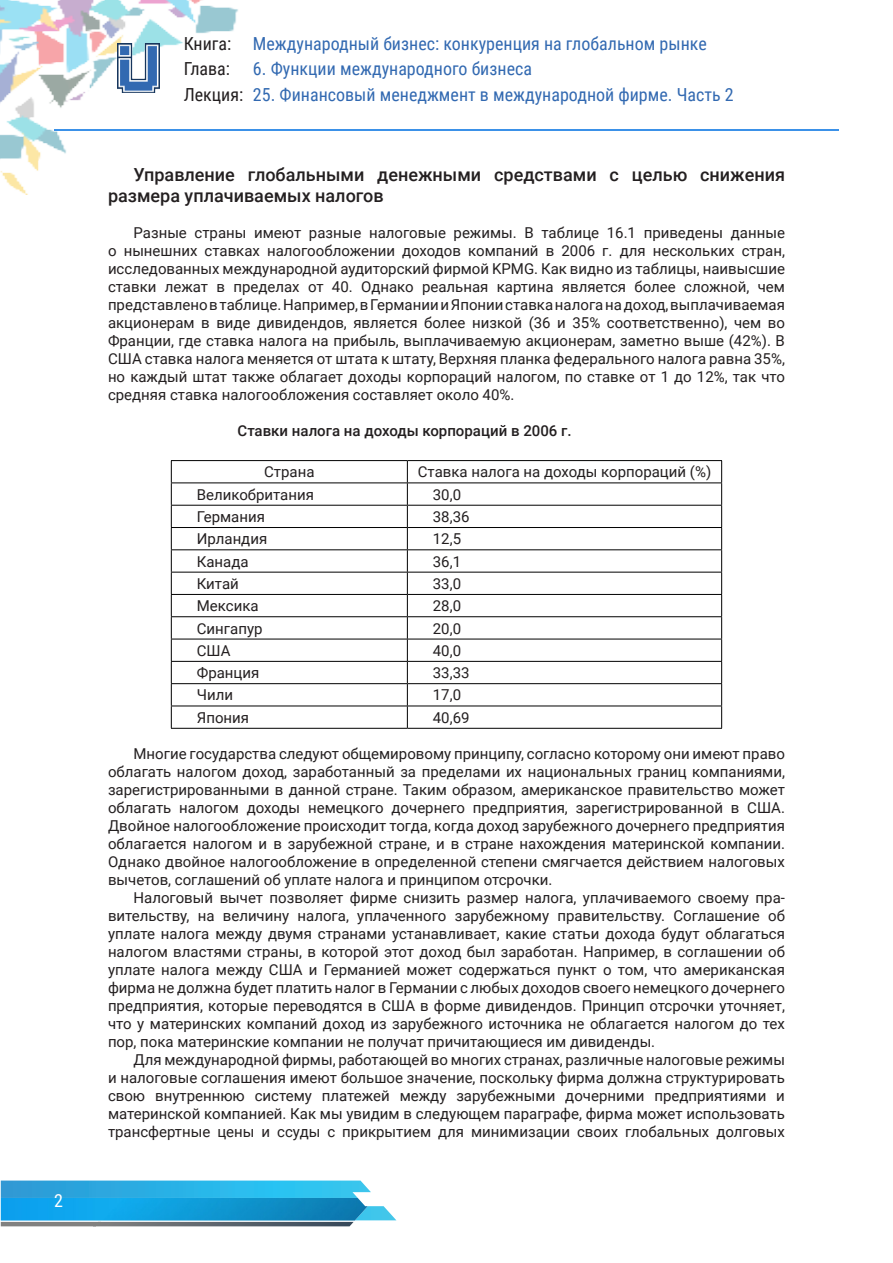
<style>
.page{position:relative;width:893px;height:1263px;background:#fff}
.page>*{position:absolute;margin:0;border:0;box-sizing:border-box;transform-origin:0 0}
.t1{font:18px "Roboto Condensed";color:#3269b1}
.Под_текст{font:500 18px/21.6px "Roboto";color:#231f20}
.t2{font:18px/25.5px "Roboto Condensed";color:#231f20}
.t3{font:18px "Roboto Condensed";color:#fff}
.основ_текст{font:15px/18px "Roboto";color:#231f20;text-align:justify}
.таблица_текст{font:15px "Roboto";color:#231f20}
.основ_текст-2{font:500 15px "Roboto";color:#231f20}
</style>
<div class="page">
<img style="left:0;top:0;width:238px;height:195px">
<hr style="left:54px;top:129px;width:785px;height:2px;background:#3b91e8">
<img style="left:118px;top:44px;width:41px;height:49px">
<svg style="left:1px;top:1180px;width:395px;height:46px;background:#5bb6d9"></svg>
<img style="left:1px;top:1198px;width:367px;height:22px">
<svg style="left:172px;top:461px;width:549px;height:267px"></svg>
<hr style="left:171px;top:460px;width:236px;height:1px;background:#000">
<hr style="left:407px;top:460px;width:315px;height:1px;background:#000">
<hr style="left:171px;top:482px;width:236px;height:1px;background:#000">
<hr style="left:407px;top:482px;width:315px;height:1px;background:#000">
<hr style="left:171px;top:505px;width:236px;height:1px;background:#000">
<hr style="left:407px;top:505px;width:315px;height:1px;background:#000">
<hr style="left:171px;top:527px;width:236px;height:1px;background:#000">
<hr style="left:407px;top:527px;width:315px;height:1px;background:#000">
<hr style="left:171px;top:549px;width:236px;height:1px;background:#000">
<hr style="left:407px;top:549px;width:315px;height:1px;background:#000">
<hr style="left:171px;top:572px;width:236px;height:1px;background:#000">
<hr style="left:407px;top:572px;width:315px;height:1px;background:#000">
<hr style="left:171px;top:594px;width:236px;height:1px;background:#000">
<hr style="left:407px;top:594px;width:315px;height:1px;background:#000">
<hr style="left:171px;top:616px;width:236px;height:1px;background:#000">
<hr style="left:407px;top:616px;width:315px;height:1px;background:#000">
<hr style="left:171px;top:639px;width:236px;height:1px;background:#000">
<hr style="left:407px;top:639px;width:315px;height:1px;background:#000">
<hr style="left:171px;top:661px;width:236px;height:1px;background:#000">
<hr style="left:407px;top:661px;width:315px;height:1px;background:#000">
<hr style="left:171px;top:683px;width:236px;height:1px;background:#000">
<hr style="left:407px;top:683px;width:315px;height:1px;background:#000">
<hr style="left:171px;top:706px;width:236px;height:1px;background:#000">
<svg style="left:171px;top:461px;width:1px;height:267px"></svg>
<hr style="left:407px;top:706px;width:315px;height:1px;background:#000">
<svg style="left:407px;top:461px;width:1px;height:267px"></svg>
<svg style="left:721px;top:461px;width:1px;height:267px"></svg>
<hr style="left:171px;top:728px;width:236px;height:1px;background:#000">
<hr style="left:407px;top:728px;width:315px;height:1px;background:#000">
<p class="t3" style="left:54px;top:1188px;width:10px">2</p>
<p class="t2" style="left:184px;top:30px;width:61px">Книга:<br>Глава:<br>Лекция:</p>
<p class="t1" style="left:253px;top:31px;width:455px">Международный бизнес: конкуренция на глобальном рынке</p>
<p class="t1" style="left:253px;top:56px;width:281px">6. Функции международного бизнеса</p>
<p class="t1" style="left:253px;top:82px;width:482px">25. Финансовый менеджмент в международной фирме. Часть 2</p>
<p class="Под_текст" style="left:108px;top:163px;width:678px;text-indent:26px">Управление глобальными денежными средствами с целью снижения размера уплачиваемых налогов</p>
<p class="основ_текст" style="left:108px;top:223px;width:678px;text-indent:26px">Разные страны имеют разные налоговые режимы. В таблице 16.1 приведены данные о нынешних ставках налогообложении доходов компаний в 2006 г. для нескольких стран, исследованных международной аудиторский фирмой KPMG. Как видно из таблицы, наивысшие ставки лежат в пределах от 40. Однако реальная картина является более сложной, чем представлено в таблице. Например, в Германии и Японии ставка налога на доход, выплачиваемая акционерам в виде дивидендов, является более низкой (36 и 35% соответственно), чем во Франции, где ставка налога на прибыль, выплачиваемую акционерам, заметно выше (42%). В США ставка налога меняется от штата к штату, Верхняя планка федерального налога равна 35%, но каждый штат также облагает доходы корпораций налогом, по ставке от 1 до 12%, так что средняя ставка налогообложения составляет около 40%.</p>
<p class="основ_текст-2" style="left:238px;top:420px;width:336px">Ставки налога на доходы корпораций в 2006 г.</p>
<p class="таблица_текст" style="left:264px;top:461px;width:52px">Страна</p>
<p class="таблица_текст" style="left:418px;top:461px;width:295px">Ставка налога на доходы корпораций (%)</p>
<p class="таблица_текст" style="left:197px;top:484px;width:119px">Великобритания</p>
<p class="таблица_текст" style="left:433px;top:484px;width:30px">30,0</p>
<p class="таблица_текст" style="left:197px;top:506px;width:70px">Германия</p>
<p class="таблица_текст" style="left:433px;top:506px;width:38px">38,36</p>
<p class="таблица_текст" style="left:197px;top:528px;width:72px">Ирландия</p>
<p class="таблица_текст" style="left:433px;top:528px;width:30px">12,5</p>
<p class="таблица_текст" style="left:197px;top:551px;width:53px">Канада</p>
<p class="таблица_текст" style="left:433px;top:551px;width:30px">36,1</p>
<p class="таблица_текст" style="left:197px;top:573px;width:44px">Китай</p>
<p class="таблица_текст" style="left:433px;top:573px;width:30px">33,0</p>
<p class="таблица_текст" style="left:197px;top:595px;width:63px">Мексика</p>
<p class="таблица_текст" style="left:433px;top:595px;width:30px">28,0</p>
<p class="таблица_текст" style="left:197px;top:618px;width:67px">Сингапур</p>
<p class="таблица_текст" style="left:433px;top:618px;width:30px">20,0</p>
<p class="таблица_текст" style="left:197px;top:640px;width:35px">США</p>
<p class="таблица_текст" style="left:433px;top:640px;width:30px">40,0</p>
<p class="таблица_текст" style="left:197px;top:662px;width:64px">Франция</p>
<p class="таблица_текст" style="left:433px;top:662px;width:38px">33,33</p>
<p class="таблица_текст" style="left:197px;top:685px;width:38px">Чили</p>
<p class="таблица_текст" style="left:433px;top:685px;width:30px">17,0</p>
<p class="таблица_текст" style="left:197px;top:707px;width:54px">Япония</p>
<p class="таблица_текст" style="left:433px;top:707px;width:38px">40,69</p>
<p class="основ_текст" style="left:108px;top:744px;width:678px;text-indent:26px">Многие государства следуют общемировому принципу, согласно которому они имеют право облагать налогом доход, заработанный за пределами их национальных границ компаниями, зарегистрированными в данной стране. Таким образом, американское правительство может облагать налогом доходы немецкого дочернего предприятия, зарегистрированной в США.<br>Двойное налогообложение происходит тогда, когда доход зарубежного дочернего предприятия облагается налогом и в зарубежной стране, и в стране нахождения материнской компании.<br>Однако двойное налогообложение в определенной степени смягчается действием налоговых вычетов, соглашений об уплате налога и принципом отсрочки.</p>
<p class="основ_текст" style="left:108px;top:888px;width:678px;text-indent:26px">Налоговый вычет позволяет фирме снизить размер налога, уплачиваемого своему пра&shy;вительству, на величину налога, уплаченного зарубежному правительству. Соглашение об уплате налога между двумя странами устанавливает, какие статьи дохода будут облагаться налогом властями страны, в которой этот доход был заработан. Например, в соглашении об уплате налога между США и Германией может содержаться пункт о том, что американская фирма не должна будет платить налог в Германии с любых доходов своего немецкого дочернего предприятия, которые переводятся в США в форме дивидендов. Принцип отсрочки уточняет, что у материнских компаний доход из зарубежного источника не облагается налогом до тех пор, пока материнские компании не получат причитающиеся им дивиденды.</p>
<p class="основ_текст" style="left:108px;top:1050px;width:678px;text-indent:26px">Для международной фирмы, работающей во многих странах, различные налоговые режимы и налоговые соглашения имеют большое значение, поскольку фирма должна структурировать свою внутреннюю систему платежей между зарубежными дочерними предприятиями и материнской компанией. Как мы увидим в следующем параграфе, фирма может использовать трансфертные цены и ссуды с прикрытием для минимизации своих глобальных долговых</p>
</div>
